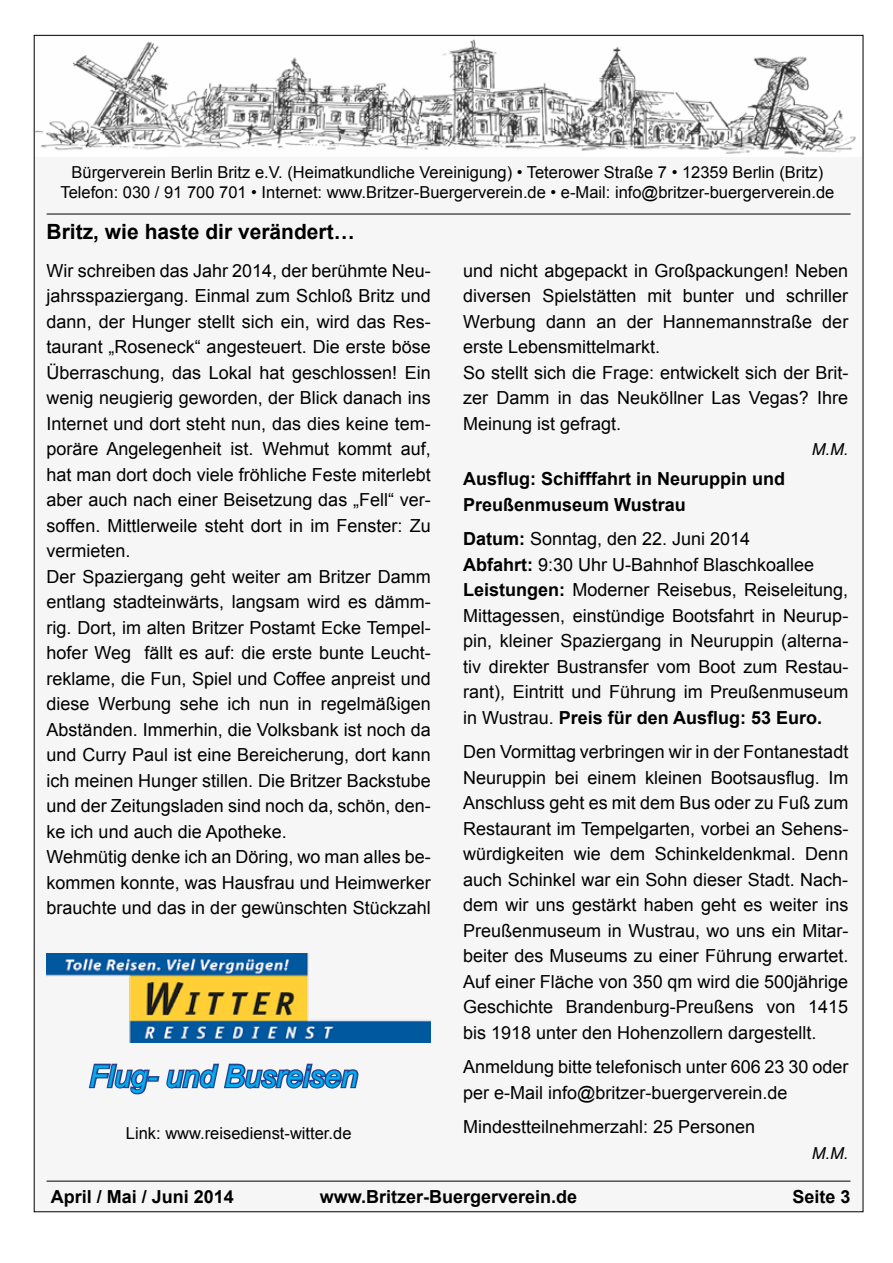
<style>
.page{position:relative;width:893px;height:1263px;background:#fff}
.page>*{position:absolute;margin:0;border:0;box-sizing:border-box;transform-origin:0 0}
.t1{font:italic 30px "Arial";color:#00aeef}
.t2{font:700 21px "Arial";color:#000}
.t3{font:18px/25.5px "Arial";color:#000}
.t4{font:700 18px/25.5px "Arial";color:#000}
.t5{font:16.5px/19.8px "Arial";color:#000;text-align:center}
.t6{font:italic 16.5px "Arial";color:#000}
.s1{font-weight:700}
</style>
<div class="page">
<div style="left:34px;top:35px;width:829px;height:1177px;background:#f6f6f6"></div>
<img style="left:36px;top:39px;width:820px;height:116px">
<hr style="left:47px;top:1181px;width:803px;height:1px;background:#000">
<hr style="left:47px;top:214px;width:804px;height:1px;background:#000">
<img style="left:47px;top:953px;width:384px;height:90px">
<svg style="left:88px;top:1063px;width:271px;height:32px"></svg>
<p class="t5" style="left:60px;top:162px;width:775px">Bürgerverein Berlin Britz e.V. (Heimatkundliche Vereinigung) • Teterower Straße 7 • 12359 Berlin (Britz)<br>Telefon: 030 / 91 700 701 • Internet: www.Britzer-Buergerverein.de • e-Mail: info@britzer-buergerverein.de</p>
<p class="t2" style="left:47px;top:218px;width:310px">Britz, wie haste dir verändert…</p>
<p class="t3" style="left:47px;top:258px;width:386px">Wir schreiben das Jahr 2014, der berühmte Neu&shy;jahrsspaziergang. Einmal zum Schloß Britz und dann, der Hunger stellt sich ein, wird das Res&shy;taurant „Roseneck“ angesteuert. Die erste böse Überraschung, das Lokal hat geschlossen! Ein wenig neugierig geworden, der Blick danach ins Internet und dort steht nun, das dies keine tem&shy;poräre Angelegenheit ist. Wehmut kommt auf, hat man dort doch viele fröhliche Feste miterlebt aber auch nach einer Beisetzung das „Fell“ ver&shy;soffen. Mittlerweile steht dort in im Fenster: Zu vermieten.<br>Der Spaziergang geht weiter am Britzer Damm entlang stadteinwärts, langsam wird es dämm&shy;rig. Dort, im alten Britzer Postamt Ecke Tempel&shy;hofer Weg fällt es auf: die erste bunte Leucht&shy;reklame, die Fun, Spiel und Coffee anpreist und diese Werbung sehe ich nun in regelmäßigen Abständen. Immerhin, die Volksbank ist noch da und Curry Paul ist eine Bereicherung, dort kann ich meinen Hunger stillen. Die Britzer Backstube und der Zeitungsladen sind noch da, schön, den&shy;ke ich und auch die Apotheke.<br>Wehmütig denke ich an Döring, wo man alles be&shy;kommen konnte, was Hausfrau und Heimwerker brauchte und das in der gewünschten Stückzahl</p>
<h1 class="t1" style="left:89px;top:1057px;width:270px">Flug- und Busreisen</h1>
<p class="t5" style="left:126px;top:1123px;width:227px">Link: www.reisedienst-witter.de</p>
<p class="t3" style="left:463px;top:258px;width:387px">und nicht abgepackt in Großpackungen! Neben diversen Spielstätten mit bunter und schriller Werbung dann an der Hannemannstraße der erste Lebensmittelmarkt.<br>So stellt sich die Frage: entwickelt sich der Brit&shy;zer Damm in das Neuköllner Las Vegas? Ihre Meinung ist gefragt.</p>
<p class="t6" style="left:812px;top:439px;width:38px">M.M.</p>
<p class="t4" style="left:463px;top:467px;width:324px">Ausflug: Schifffahrt in Neuruppin und<br>Preußenmuseum Wustrau</p>
<p class="t3" style="left:463px;top:526px;width:387px"><span class="s1">Datum:</span> Sonntag, den 22. Juni 2014<br><span class="s1">Abfahrt:</span> 9:30 Uhr U-Bahnhof Blaschkoallee <span class="s1">Leistungen:</span> Moderner Reisebus, Reiseleitung, Mittagessen, einstündige Bootsfahrt in Neurup&shy;pin, kleiner Spaziergang in Neuruppin (alterna&shy;tiv direkter Bustransfer vom Boot zum Restau&shy;rant), Eintritt und Führung im Preußenmuseum in Wustrau. <span class="s1">Preis für den Ausflug: 53 Euro.</span></p>
<p class="t3" style="left:463px;top:739px;width:387px;text-align:justify">Den Vormittag verbringen wir in der Fontanestadt Neuruppin bei einem kleinen Bootsausflug. Im Anschluss geht es mit dem Bus oder zu Fuß zum Restaurant im Tempelgarten, vorbei an Sehens&shy;würdigkeiten wie dem Schinkeldenkmal. Denn auch Schinkel war ein Sohn dieser Stadt. Nach&shy;dem wir uns gestärkt haben geht es weiter ins Preußenmuseum in Wustrau, wo uns ein Mitar&shy;beiter des Museums zu einer Führung erwartet.<br>Auf einer Fläche von 350 qm wird die 500jährige Geschichte Brandenburg-Preußens von 1415 bis 1918 unter den Hohenzollern dargestellt.</p>
<p class="t3" style="left:463px;top:1054px;width:387px">Anmeldung bitte telefonisch unter 606 23 30 oder per e-Mail info@britzer-buergerverein.de</p>
<p class="t3" style="left:463px;top:1114px;width:294px">Mindestteilnehmerzahl: 25 Personen</p>
<p class="t6" style="left:812px;top:1142px;width:38px">M.M.</p>
<p class="t4" style="left:51px;top:1184px;width:185px">April / Mai / Juni 2014</p>
<p class="t4" style="left:320px;top:1184px;width:259px">www.Britzer-Buergerverein.de</p>
<p class="t4" style="left:792px;top:1184px;width:60px">Seite 3</p>
</div>
